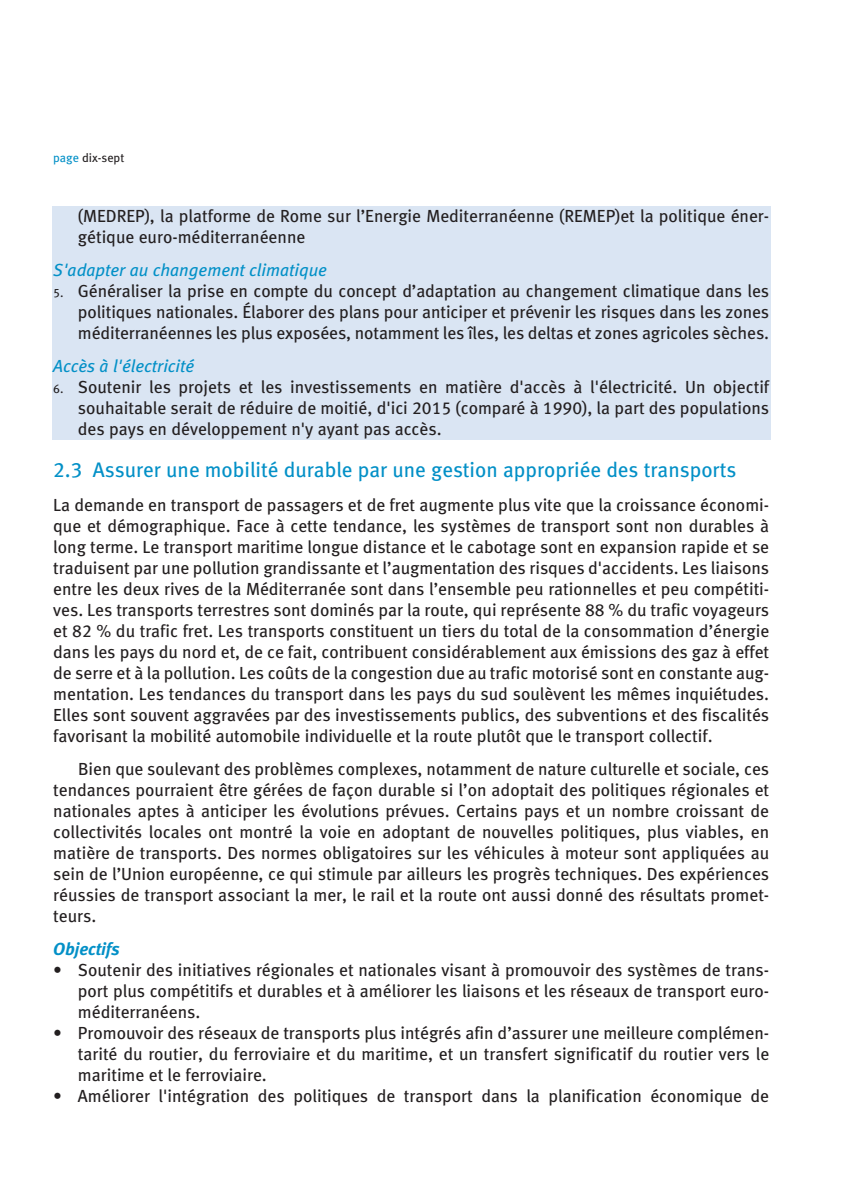
<style>
.page{position:relative;width:843px;height:1191px;background:#fff}
.page>*{position:absolute;margin:0;border:0;box-sizing:border-box;transform-origin:0 0}
.t1{font:21px "Meta Greek Book LF Roman";color:#0390c7}
.t2{font:17.5px/21px "Meta Greek Book LF Roman";color:#231f20;text-align:justify}
.t3{font:17.5px "Meta Greek Book LF Italic";color:#0390c7}
.t4{font:17.5px "Meta Greek Bold LF Italic";color:#0390c7}
.t5{font:12.25px "Meta Greek Book LF Roman";color:#231f20}
.s1{color:#0390c7}
.s2{font-size:12.25px}
</style>
<div class="page">
<div style="left:52px;top:206px;width:719px;height:234px;background:#dae5f3"></div>
<p class="t5" style="left:53px;top:153px;width:73px"><span class="s1">page</span> dix-sept</p>
<p class="t2" style="left:78px;top:207px;width:693px">(MEDREP), la platforme de Rome sur l’Energie Mediterranéenne (REMEP)et la politique éner&shy;gétique euro-méditerranéenne</p>
<p class="t3" style="left:53px;top:264px;width:275px">S'adapter au changement climatique</p>
<p class="t2" style="left:78px;top:283px;width:693px;text-indent:-25px"><span class="s2">5.</span> Généraliser la prise en compte du concept d’adaptation au changement climatique dans les politiques nationales. Élaborer des plans pour anticiper et prévenir les risques dans les zones méditerranéennes les plus exposées, notamment les îles, les deltas et zones agricoles sèches.</p>
<p class="t3" style="left:53px;top:360px;width:143px">Accès à l'électricité</p>
<p class="t2" style="left:78px;top:379px;width:693px;text-indent:-25px"><span class="s2">6.</span> Soutenir les projets et les investissements en matière d'accès à l'électricité. Un objectif souhaitable serait de réduire de moitié, d'ici 2015 (comparé à 1990), la part des populations des pays en développement n'y ayant pas accès.</p>
<p class="t1" style="left:53px;top:463px;width:685px">2.3 Assurer une mobilité durable par une gestion appropriée des transports</p>
<p class="t2" style="left:53px;top:496px;width:717px">La demande en transport de passagers et de fret augmente plus vite que la croissance économi&shy;que et démographique. Face à cette tendance, les systèmes de transport sont non durables à long terme. Le transport maritime longue distance et le cabotage sont en expansion rapide et se traduisent par une pollution grandissante et l’augmentation des risques d'accidents. Les liaisons entre les deux rives de la Méditerranée sont dans l’ensemble peu rationnelles et peu compétiti&shy;ves. Les transports terrestres sont dominés par la route, qui représente 88 % du trafic voyageurs et 82 % du trafic fret. Les transports constituent un tiers du total de la consommation d’énergie dans les pays du nord et, de ce fait, contribuent considérablement aux émissions des gaz à effet de serre et à la pollution. Les coûts de la congestion due au trafic motorisé sont en constante aug&shy;mentation. Les tendances du transport dans les pays du sud soulèvent les mêmes inquiétudes.<br>Elles sont souvent aggravées par des investissements publics, des subventions et des fiscalités favorisant la mobilité automobile individuelle et la route plutôt que le transport collectif.</p>
<p class="t2" style="left:53px;top:760px;width:717px;text-indent:25px">Bien que soulevant des problèmes complexes, notamment de nature culturelle et sociale, ces tendances pourraient être gérées de façon durable si l’on adoptait des politiques régionales et nationales aptes à anticiper les évolutions prévues. Certains pays et un nombre croissant de collectivités locales ont montré la voie en adoptant de nouvelles politiques, plus viables, en matière de transports. Des normes obligatoires sur les véhicules à moteur sont appliquées au sein de l’Union européenne, ce qui stimule par ailleurs les progrès techniques. Des expériences réussies de transport associant la mer, le rail et la route ont aussi donné des résultats promet&shy;teurs.</p>
<p class="t4" style="left:53px;top:943px;width:68px">Objectifs</p>
<p class="t2" style="left:53px;top:962px;width:717px">ñ Soutenir des initiatives régionales et nationales visant à promouvoir des systèmes de trans-</p>
<p class="t2" style="left:78px;top:983px;width:693px">port plus compétitifs et durables et à améliorer les liaisons et les réseaux de transport euro-</p>
<p class="t2" style="left:78px;top:1004px;width:124px">méditerranéens.</p>
<p class="t2" style="left:53px;top:1025px;width:717px">ñ Promouvoir des réseaux de transports plus intégrés afin d’assurer une meilleure complémen-</p>
<p class="t2" style="left:78px;top:1046px;width:693px">tarité du routier, du ferroviaire et du maritime, et un transfert significatif du routier vers le</p>
<p class="t2" style="left:78px;top:1067px;width:190px">maritime et le ferroviaire.</p>
<p class="t2" style="left:53px;top:1088px;width:717px">ñ Améliorer l'intégration des politiques de transport dans la planification économique de</p>
</div>
